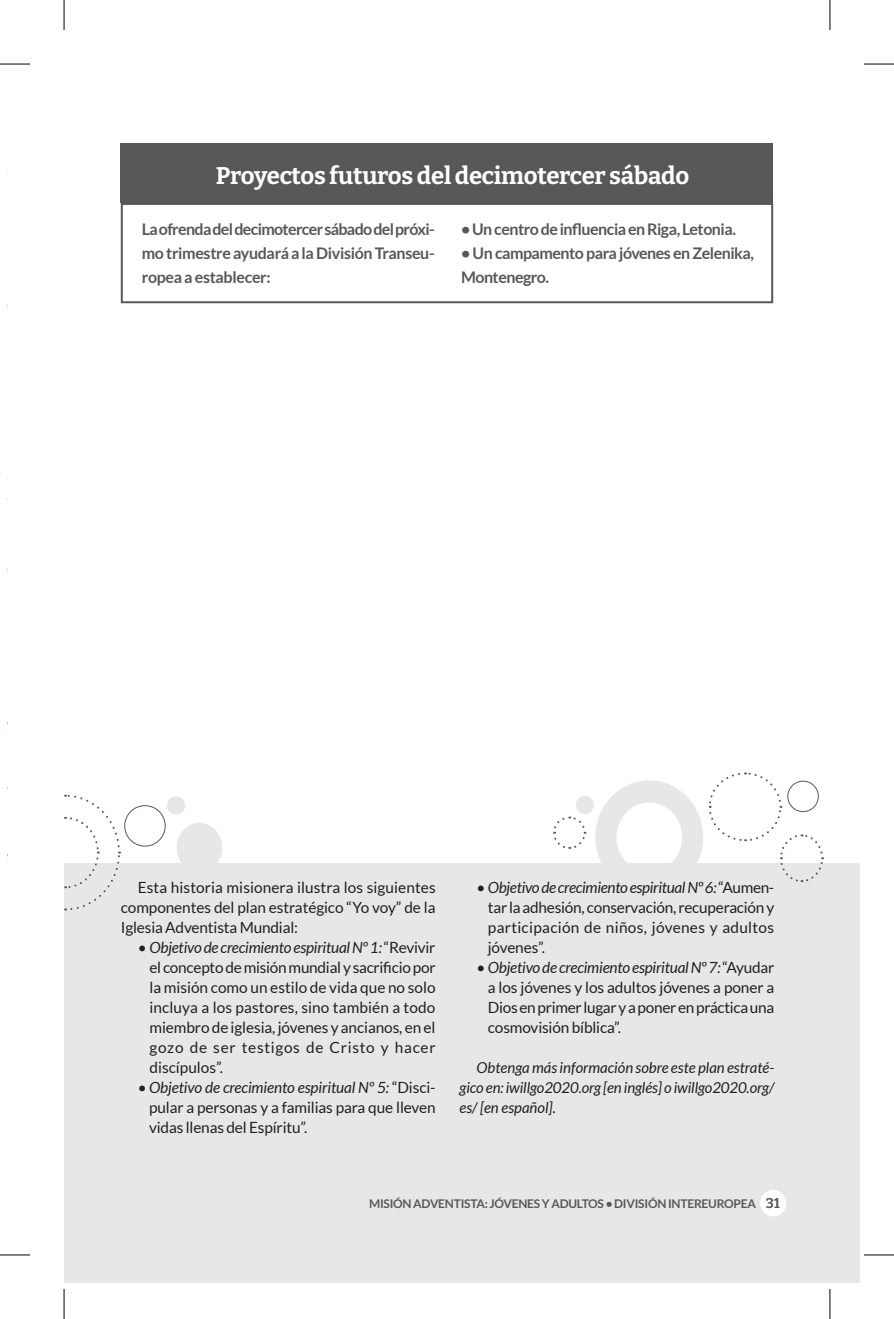
<style>
.page{position:relative;width:894px;height:1319px;background:#fff}
.page>*{position:absolute;margin:0;border:0;box-sizing:border-box;transform-origin:0 0}
.t1{font:700 24px "Bitter";letter-spacing:-.01em;color:#fff}
.t2{font:700 16px/24px "Lato";letter-spacing:-.03em;color:#57585a;text-align:justify}
.t3{font:15.4px/20px "Lato";letter-spacing:-.01em;color:#231f20;text-align:justify}
.t4{font:italic 15px/20px "Lato";letter-spacing:-.01em;color:#231f20;text-align:justify}
.t5{font:700 12px "Lato";letter-spacing:-.02em;color:#57585a}
.s1{font-style:italic}
.s2{font-family:"Bitter";font-size:14px}
</style>
<div class="page">
<div style="left:121px;top:143px;width:652px;height:60px;background:#57585a"></div>
<div style="left:121px;top:203px;width:652px;height:100px;border:2px solid #57585a"></div>
<div style="left:64px;top:863px;width:795px;height:419px;background:#e6e7e9"></div>
<svg style="left:553px;top:816px;width:33px;height:33px"></svg>
<div style="left:177px;top:823px;width:45px;height:50px;background:#e6e7e9;border-radius:50%"></div>
<div style="left:167px;top:796px;width:18px;height:18px;background:#e6e7e9;border-radius:50%"></div>
<div style="left:575px;top:796px;width:18px;height:18px;background:#e6e7e9;border-radius:50%"></div>
<svg style="left:64px;top:794px;width:57px;height:117px"></svg>
<div style="left:124px;top:805px;width:42px;height:41px;border:1px solid #57585a;border-radius:50%"></div>
<svg style="left:595px;top:772px;width:229px;height:110px"></svg>
<div style="left:760px;top:1189px;width:26px;height:27px;background:#fff;border-radius:50%"></div>
<hr style="left:0;top:64px;width:30px;height:1px;background:#000">
<hr style="left:863px;top:64px;width:30px;height:1px;background:#000">
<hr style="left:0;top:1254px;width:30px;height:1px;background:#000">
<hr style="left:863px;top:1254px;width:30px;height:1px;background:#000">
<hr style="left:64px;top:0;width:1px;height:30px;background:#000">
<hr style="left:64px;top:1289px;width:1px;height:30px;background:#000">
<hr style="left:829px;top:0;width:1px;height:30px;background:#000">
<hr style="left:829px;top:1289px;width:1px;height:30px;background:#000">
<h1 class="t1" style="left:216px;top:161px;width:475px">Proyectos futuros del decimotercer sábado</h1>
<p class="t2" style="left:142px;top:217px;width:294px">La ofrenda del decimotercer sábado del próxi&shy;mo trimestre ayudará a la División Transeu&shy;ropea a establecer:</p>
<p class="t2" style="left:461px;top:217px;width:276px">• Un centro de influencia en Riga, Letonia.</p>
<p class="t2" style="left:461px;top:241px;width:294px">• Un campamento para jóvenes en Zelenika,<br>Montenegro.</p>
<p class="t3" style="left:121px;top:877px;width:316px;text-indent:17px">Esta historia misionera ilustra los siguientes componentes del plan estratégico “Yo voy” de la Iglesia Adventista Mundial:</p>
<p class="t3" style="left:149px;top:937px;width:288px;text-indent:-12px">• <span class="s1">Objetivo de crecimiento espiritual Nº 1:</span> “Revivir el conceptodemisiónmundialysacrificiopor la misión como un estilo de vida que no solo incluya a los pastores, sino también a todo miembro de iglesia, jóvenes y ancianos, en el gozo de ser testigos de Cristo y hacer discípulos”.</p>
<p class="t3" style="left:149px;top:1077px;width:288px;text-indent:-11px">• <span class="s1">Objetivo de crecimiento espiritual Nº 5:</span> “Disci&shy;pular a personas y a familias para que lleven vidas llenas del Espíritu”.</p>
<p class="t3" style="left:488px;top:877px;width:288px;text-indent:-11px">• <span class="s1">Objetivo de crecimiento espiritual Nº 6:</span> “Aumen&shy;tar la adhesión, conservación, recuperación y participación de niños, jóvenes y adultos jóvenes”.</p>
<p class="t3" style="left:488px;top:957px;width:288px;text-indent:-11px">• <span class="s1">Objetivo de crecimiento espiritual Nº 7:</span> “Ayudar a los jóvenes y los adultos jóvenes a poner a Dios en primer lugar y a poner en práctica una cosmovisión bíblica”.</p>
<p class="t4" style="left:459px;top:1058px;width:316px;text-indent:17px">Obtenga más información sobre este plan estraté&shy;gico en: iwillgo2020.org [en inglés] o iwillgo2020.org/ es/ [en español].</p>
<p class="t5" style="left:369px;top:1196px;width:412px">MISIÓN ADVENTISTA: JÓVENES Y ADULTOS • DIVISIÓN INTEREUROPEA <span class="s2">31</span></p>
</div>
